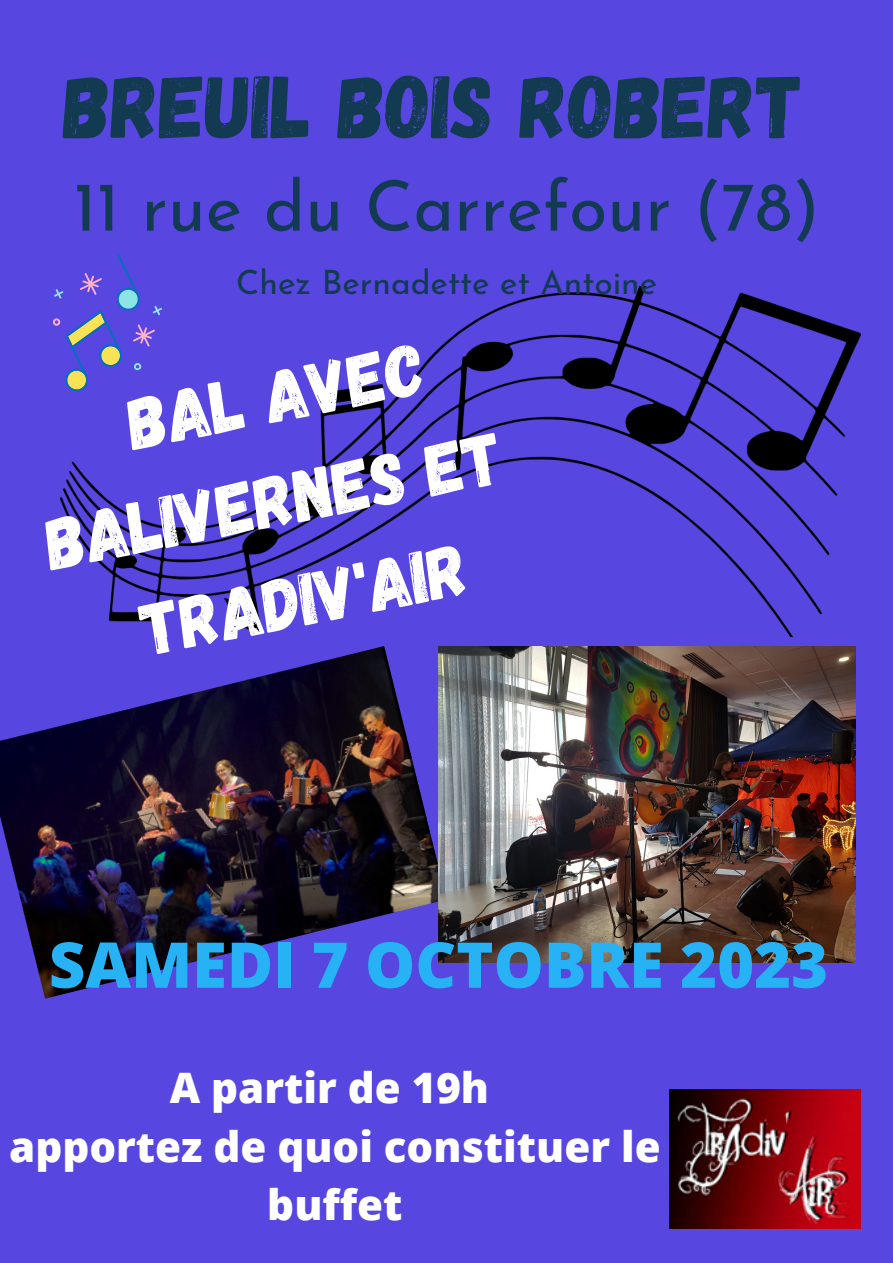
<style>
.page{position:relative;width:893px;height:1263px;background:#5746df}
.page>*{position:absolute;margin:0;border:0;box-sizing:border-box;transform-origin:0 0}
.t1{font:88.65px "Gagalin";color:#123a50}
.t2{font:73.5px "Gagalin";color:#fff}
.t3{font:69.53px "Josefin Sans";color:#123a50}
.t4{font:800 63.15px "Open Sans";color:#26b2f4}
.t5{font:800 42px/58.5px "Open Sans";color:#fff;text-align:center}
.t6{font:33.53px "Josefin Sans";color:#123a50}
</style>
<div class="page">
<img style="left:670px;top:1089px;width:190px;height:139px">
<img style="left:61px;top:287px;width:799px;height:349px">
<svg style="left:53px;top:254px;width:129px;height:141px"></svg>
<img style="left:0;top:646px;width:447px;height:353px">
<img style="left:438px;top:646px;width:417px;height:316px">
<p class="t1" style="left:63px;top:49px;width:741px">BREUIL BOIS ROBERT</p>
<p class="t3" style="left:74px;top:178px;width:748px">11 rue du Carrefour (78)</p>
<p class="t6" style="left:236px;top:268px;width:422px">Chez Bernadette et Antoine</p>
<p class="t2" style="left:119px;top:378px;width:303px;rotate:-11deg">Bal avec</p>
<p class="t2" style="left:37px;top:498px;width:465px;rotate:-11deg">BALIVERNES ET</p>
<p class="t2" style="left:133px;top:584px;width:332px;rotate:-11deg">Tradiv'Air</p>
<p class="t4" style="left:49px;top:920px;width:780px">SAMEDI 7 OCTOBRE 2023</p>
<p class="t5" style="left:170px;top:1057px;width:321px">A partir de 19h</p>
<p class="t5" style="left:9px;top:1116px;width:653px">apportez de quoi constituer le buffet</p>
</div>
